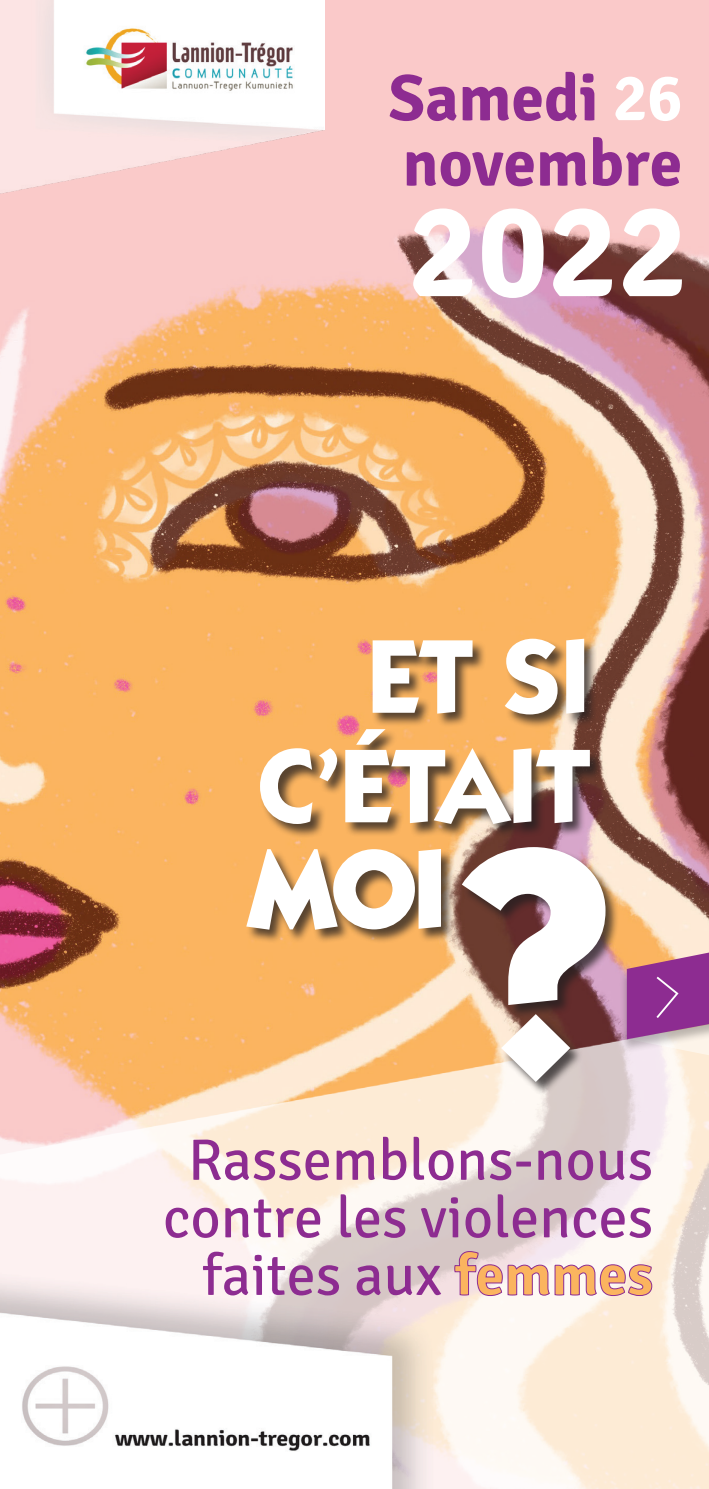
<style>
.page{position:relative;width:709px;height:1489px;background:#fff}
.page>*{position:absolute;margin:0;border:0;box-sizing:border-box;transform-origin:0 0}
.t1{font:700 323px "ITC Kabel Std";color:#fff}
.t2{font:700 132px "Signika Negative";color:#fff}
.t3{font:700 105.5px/106.2px "ITC Kabel Std";color:#fff;text-align:justify}
.t4{font:700 65.5px/65.2px "Signika Negative";color:#8d2c91}
.t5{font:58.25px/57.5px "Signika Negative";color:#8d2c91;text-align:right}
.s1{color:#fff}
.s2{font-weight:700;color:#fbb45f}
</style>
<div class="page">
<img style="left:0;top:80px;width:709px;height:860px">
<img style="left:0;top:0;width:325px;height:198px">
<img style="left:0;top:940px;width:709px;height:548px">
<div style="left:619px;top:948px;width:90px;height:105px;background:#231f20;opacity:.3"></div>
<svg style="left:627px;top:948px;width:82px;height:111px;background:#b16ba2"></svg>
<div style="left:246px;top:638px;width:373px;height:457px;background:#231f20;opacity:.75"></div>
<svg style="left:243px;top:846px;width:200px;height:86px"></svg>
<svg style="left:454px;top:1250px;width:198px;height:45px"></svg>
<p class="t4" style="left:388px;top:66px;width:295px">Samedi <span class="s1">26 </span>novembre</p>
<h2 class="t2" style="left:408px;top:172px;width:281px">2022</h2>
<h3 class="t3" style="left:251px;top:622px;width:340px;text-indent:116px">ET SI C’ÉTAIT MOI</h3>
<h1 class="t1" style="left:453px;top:770px;width:163px">?</h1>
<p class="t5" style="left:163px;top:1132px;width:491px">Rassemblons-nous contre les violences faites aux <span class="s2">femmes</span></p>
</div>
